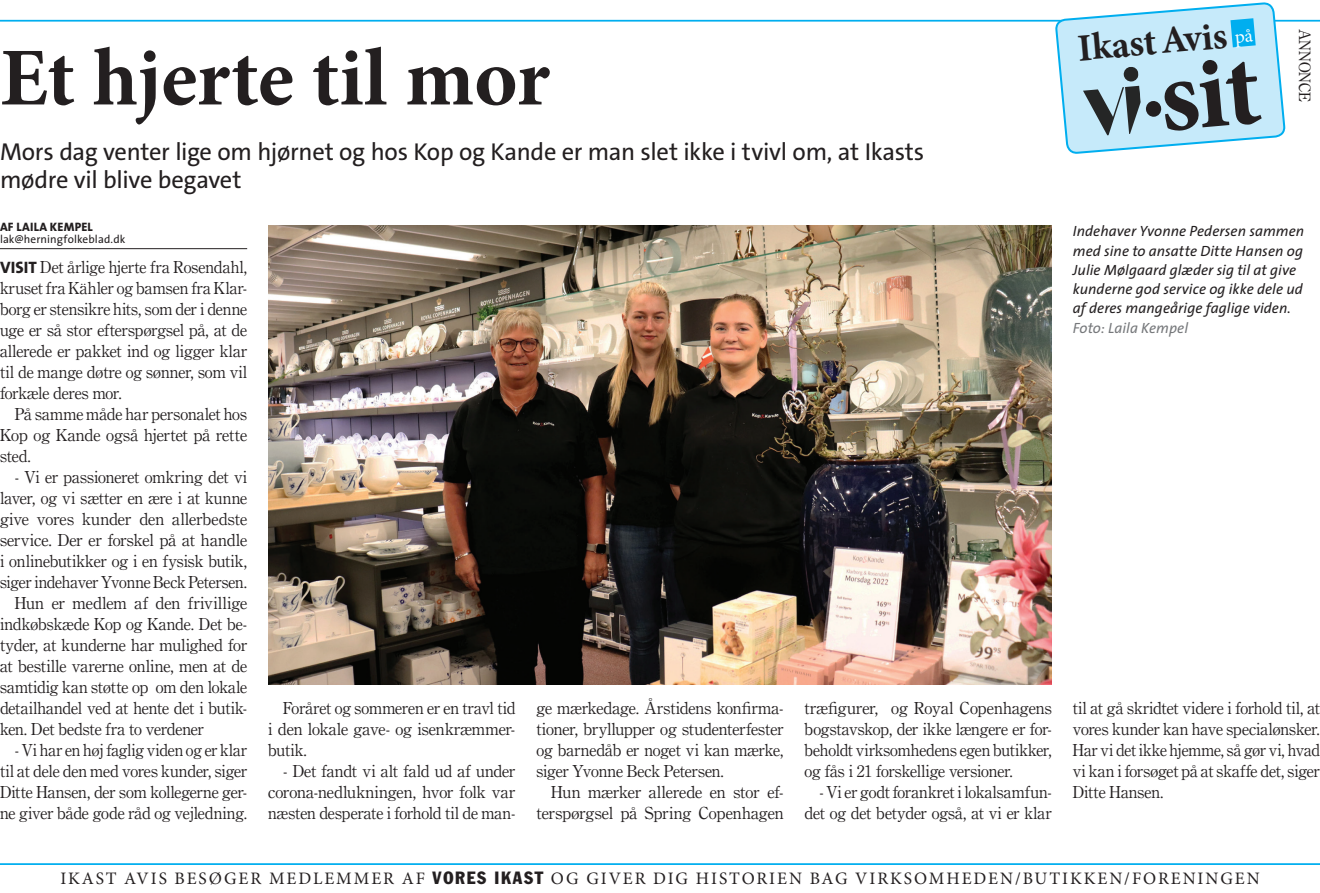
<style>
.page{position:relative;width:1320px;height:893px;background:#fff}
.page>*{position:absolute;margin:0;border:0;box-sizing:border-box;transform-origin:0 0}
.t1{font:700 82.25px "Minion Pro";letter-spacing:-.005em;color:#231f20}
.t2{font:700 38.5px "Minion Pro";color:#231f20}
.t3{font:24.5px/28px "The Sans C5";letter-spacing:-.015em;color:#231f20}
.t4{font:17.5px "Minion Pro";letter-spacing:.11em;color:#231f20}
.t5{font:16.62px/21px "Century OSMT";color:#231f20;text-align:justify}
.t6{font:15.75px "Century Old Style";letter-spacing:-.005em;color:#231f20}
.t7{font:italic 14.88px/19.2px "The Sans";letter-spacing:.005em;color:#231f20}
.t8{font:italic 14.88px "The Sans";letter-spacing:.005em;color:#76787b}
.t9{font:800 12.25px "The Sans";letter-spacing:.02em;color:#231f20}
.t10{font:11.38px "The Sans";letter-spacing:.01em;color:#231f20}
.s1{font-family:"The Sans";font-weight:800}
.s2{font-weight:400;font-size:18.72px;color:#fff}
.s3{font-family:"Franklin Gothic Std";font-stretch:condensed}
</style>
<div class="page">
<hr style="left:0;top:863px;width:1320px;height:2px;background:#00aeef">
<hr style="left:0;top:20px;width:1320px;height:2px;background:#00aeef">
<svg style="left:1054px;top:2px;width:232px;height:152px"></svg>
<hr style="left:0;top:248px;width:247px;height:1px;background:#231f20">
<img style="left:268px;top:225px;width:783px;height:460px">
<h1 class="t1" style="left:0;top:20px;width:551px">Et hjerte til mor</h1>
<h3 class="t3" style="left:0;top:138px;width:926px">Mors dag venter lige om hjørnet og hos Kop og Kande er man slet ikke i tvivl om, at Ikasts mødre vil blive begavet</h3>
<p class="t9" style="left:0;top:219px;width:94px">AF LAILA KEMPEL</p>
<p class="t10" style="left:0;top:232px;width:127px">lak@herningfolkeblad.dk</p>
<p class="t5" style="left:0;top:256px;width:249px"><span class="s1">VISIT</span> Det årlige hjerte fra Rosendahl, kruset fra Kähler og bamsen fra Klar&shy;borg er stensikre hits, som der i denne uge er så stor efterspørgsel på, at de allerede er pakket ind og ligger klar til de mange døtre og sønner, som vil forkæle deres mor.</p>
<p class="t5" style="left:0;top:403px;width:249px;text-indent:15px">På samme måde har personalet hos Kop og Kande også hjertet på rette sted.</p>
<p class="t5" style="left:15px;top:466px;width:234px">- Vi er passioneret omkring det vi</p>
<p class="t5" style="left:0;top:487px;width:249px">laver, og vi sætter en ære i at kunne</p>
<p class="t5" style="left:0;top:508px;width:249px">give vores kunder den allerbedste</p>
<p class="t5" style="left:0;top:529px;width:249px">service. Der er forskel på at handle</p>
<p class="t5" style="left:0;top:550px;width:249px">i onlinebutikker og i en fysisk butik,</p>
<p class="t5" style="left:0;top:571px;width:249px">siger indehaver Yvonne Beck Petersen.</p>
<p class="t5" style="left:15px;top:592px;width:234px">Hun er medlem af den frivillige</p>
<p class="t5" style="left:0;top:613px;width:249px">indkøbskæde Kop og Kande. Det be-</p>
<p class="t5" style="left:0;top:634px;width:249px">tyder, at kunderne har mulighed for</p>
<p class="t5" style="left:0;top:655px;width:249px">at bestille varerne online, men at de</p>
<p class="t5" style="left:0;top:676px;width:249px">samtidig kan støtte op om den lokale</p>
<p class="t5" style="left:0;top:697px;width:249px">detailhandel ved at hente det i butik-</p>
<p class="t5" style="left:0;top:718px;width:205px">ken. Det bedste fra to verdener</p>
<p class="t5" style="left:0;top:739px;width:249px;text-indent:15px">- Vi har en høj faglig viden og er klar til at dele den med vores kunder, siger Ditte Hansen, der som kollegerne ger&shy;ne giver både gode råd og vejledning.</p>
<p class="t5" style="left:268px;top:697px;width:249px;text-indent:15px">Foråret og sommeren er en travl tid i den lokale gave- og isenkræmmer&shy;butik.</p>
<p class="t5" style="left:268px;top:760px;width:249px;text-indent:15px">- Det fandt vi alt fald ud af under corona-nedlukningen, hvor folk var næsten desperate i forhold til de man-</p>
<p class="t5" style="left:536px;top:697px;width:249px">ge mærkedage. Årstidens konfirma&shy;tioner, bryllupper og studenterfester og barnedåb er noget vi kan mærke, siger Yvonne Beck Petersen.</p>
<p class="t5" style="left:536px;top:781px;width:249px;text-align:right">Hun mærker allerede en stor ef&shy;terspørgsel på Spring Copenhagen</p>
<p class="t5" style="left:804px;top:697px;width:249px">træfigurer, og Royal Copenhagens bogstavskop, der ikke længere er for&shy;beholdt virksomhedens egen butikker, og fås i 21 forskellige versioner.</p>
<p class="t5" style="left:804px;top:781px;width:249px;text-align:right">- Vi er godt forankret i lokalsamfun&shy;det og det betyder også, at vi er klar</p>
<h2 class="t2" style="left:1075px;top:21px;width:177px;rotate:-5deg">Ikast Avis <span class="s2">på</span></h2>
<p class="t6" style="left:1314px;top:29px;width:75px;rotate:90deg">ANNONCE</p>
<p class="t7" style="left:1072px;top:222px;width:233px">Indehaver Yvonne Pedersen sammen med sine to ansatte Ditte Hansen og Julie Mølgaard glæder sig til at give kunderne god service og ikke dele ud af deres mangeårige faglige viden.</p>
<p class="t8" style="left:1072px;top:318px;width:117px">Foto: Laila Kempel</p>
<p class="t5" style="left:1072px;top:697px;width:249px">til at gå skridtet videre i forhold til, at vores kunder kan have specialønsker.<br>Har vi det ikke hjemme, så gør vi, hvad vi kan i forsøget på at skaffe det, siger Ditte Hansen.</p>
<p class="t4" style="left:60px;top:867px;width:1200px">IKAST AVIS BESØGER MEDLEMMER AF <span class="s3">VORES IKAST</span> OG GIVER DIG HISTORIEN BAG VIRKSOMHEDEN/BUTIKKEN/FORENINGEN</p>
</div>
